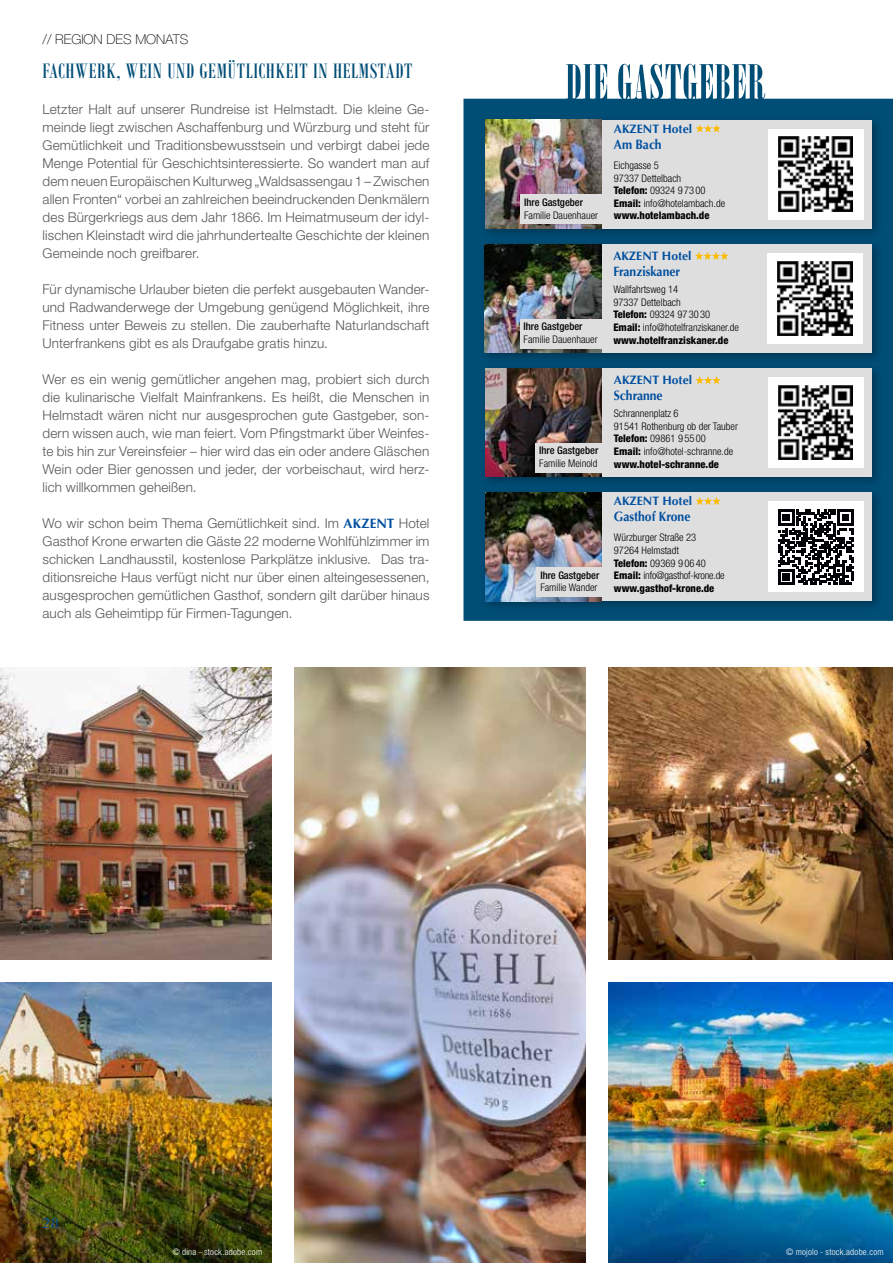
<style>
.page{position:relative;width:893px;height:1263px;background:#fff}
.page>*{position:absolute;margin:0;border:0;box-sizing:border-box;transform-origin:0 0}
.t1{font:22.5px "Bodoni MT Condensed";letter-spacing:.03em;color:#004d76}
.t2{font:15px "Optima LT";color:#004f9f}
.t3{font:300 13.5px/18px "Helvetica Neue LT Pro";letter-spacing:.01em;color:#575756;text-align:justify}
.t4{font:700 13.5px "Optima LT";color:#004f9f;scale:.9 1}
.t5{font:100 13.5px "Helvetica Neue LT Pro";color:#000}
.t6{font:700 12.15px "Optima LT";color:#004f9f}
.t7{font:300 condensed 10.5px/12.6px "Helvetica Neue LT Pro";color:#000}
.t8{font:500 condensed 10.5px "Helvetica Neue LT Pro";color:#000}
.t9{font:300 condensed 9px "Helvetica Neue LT Pro";letter-spacing:.03em;color:#fff}
.s1{font-family:"Optima LT";font-weight:700;color:#004f9f}
.s2{font-weight:800}
</style>
<div class="page">
<svg style="left:463px;top:64px;width:430px;height:557px;fill:#004d76"></svg>
<div style="left:480px;top:487px;width:403px;height:125px;background:#000;opacity:.3"></div>
<div style="left:485px;top:493px;width:387px;height:108px;background:#dedede"></div>
<img style="left:485px;top:493px;width:116px;height:108px">
<div style="left:537px;top:567px;width:76px;height:30px;background:#dedede"></div>
<svg style="left:695px;top:497px;width:26px;height:8px"></svg>
<div style="left:768px;top:501px;width:96px;height:91px;background:#fff"></div>
<svg style="left:778px;top:510px;width:75px;height:75px"></svg>
<div style="left:480px;top:115px;width:403px;height:125px;background:#000;opacity:.3"></div>
<div style="left:485px;top:120px;width:387px;height:109px;background:#dedede"></div>
<svg style="left:695px;top:124px;width:26px;height:9px"></svg>
<div style="left:768px;top:129px;width:96px;height:90px;background:#fff"></div>
<img style="left:778px;top:137px;width:74px;height:74px">
<img style="left:485px;top:120px;width:116px;height:108px">
<div style="left:521px;top:195px;width:87px;height:29px;background:#dedede"></div>
<div style="left:480px;top:363px;width:403px;height:125px;background:#000;opacity:.3"></div>
<div style="left:485px;top:368px;width:387px;height:109px;background:#dedede"></div>
<img style="left:485px;top:368px;width:116px;height:109px">
<div style="left:536px;top:443px;width:76px;height:30px;background:#dedede"></div>
<svg style="left:695px;top:376px;width:26px;height:8px"></svg>
<div style="left:768px;top:377px;width:96px;height:91px;background:#fff"></div>
<img style="left:778px;top:385px;width:75px;height:75px">
<img style="left:295px;top:668px;width:290px;height:595px">
<img style="left:0;top:668px;width:272px;height:291px">
<img style="left:0;top:982px;width:272px;height:281px">
<img style="left:608px;top:668px;width:285px;height:291px">
<img style="left:608px;top:982px;width:285px;height:281px">
<div style="left:479px;top:239px;width:404px;height:125px;background:#000;opacity:.3"></div>
<div style="left:485px;top:244px;width:387px;height:109px;background:#dedede"></div>
<img style="left:485px;top:244px;width:116px;height:109px">
<div style="left:520px;top:319px;width:88px;height:29px;background:#dedede"></div>
<svg style="left:695px;top:252px;width:34px;height:8px"></svg>
<div style="left:767px;top:253px;width:96px;height:91px;background:#fff"></div>
<img style="left:778px;top:261px;width:74px;height:74px">
<p class="t5" style="left:43px;top:32px;width:147px">// REGION DES MONATS</p>
<h1 class="t1" style="left:43px;top:58px;width:371px">FACHWERK, WEIN UND GEMÜTLICHKEIT IN HELMSTADT</h1>
<p class="t3" style="left:43px;top:100px;width:388px">Letzter Halt auf unserer Rundreise ist Helmstadt. Die kleine Ge&shy;meinde liegt zwischen Aschaffenburg und Würzburg und steht für Gemütlichkeit und Traditionsbewusstsein und verbirgt dabei jede Menge Potential für Geschichtsinteressierte. So wandert man auf dem neuen Europäischen Kulturweg „Waldsassengau 1 – Zwischen allen Fronten“ vorbei an zahlreichen beeindruckenden Denkmälern des Bürgerkriegs aus dem Jahr 1866. Im Heimatmuseum der idyl&shy;lischen Kleinstadt wird die jahrhundertealte Geschichte der kleinen Gemeinde noch greifbarer.</p>
<p class="t3" style="left:43px;top:280px;width:388px">Für dynamische Urlauber bieten die perfekt ausgebauten Wander&shy;und Radwanderwege der Umgebung genügend Möglichkeit, ihre Fitness unter Beweis zu stellen. Die zauberhafte Naturlandschaft Unterfrankens gibt es als Draufgabe gratis hinzu.</p>
<p class="t3" style="left:43px;top:370px;width:388px">Wer es ein wenig gemütlicher angehen mag, probiert sich durch die kulinarische Vielfalt Mainfrankens. Es heißt, die Menschen in Helmstadt wären nicht nur ausgesprochen gute Gastgeber, son&shy;dern wissen auch, wie man feiert. Vom Pfingstmarkt über Weinfes&shy;te bis hin zur Vereinsfeier – hier wird das ein oder andere Gläschen Wein oder Bier genossen und jeder, der vorbeischaut, wird herz&shy;lich willkommen geheißen.</p>
<p class="t3" style="left:43px;top:514px;width:388px">Wo wir schon beim Thema Gemütlichkeit sind. Im <span class="s1">AKZENT</span> Hotel Gasthof Krone erwarten die Gäste 22 moderne Wohlfühlzimmer im schicken Landhausstil, kostenlose Parkplätze inklusive. Das tra&shy;ditionsreiche Haus verfügt nicht nur über einen alteingesessenen, ausgesprochen gemütlichen Gasthof, sondern gilt darüber hinaus auch als Geheimtipp für Firmen-Tagungen.</p>
<p class="t8" style="left:524px;top:196px;width:61px">Ihre Gastgeber</p>
<p class="t7" style="left:524px;top:209px;width:76px">Familie Dauenhauer</p>
<p class="t8" style="left:524px;top:320px;width:61px">Ihre Gastgeber</p>
<p class="t7" style="left:524px;top:333px;width:76px">Familie Dauenhauer</p>
<p class="t8" style="left:539px;top:444px;width:61px">Ihre Gastgeber</p>
<p class="t7" style="left:539px;top:457px;width:60px">Familie Meinold</p>
<p class="t8" style="left:540px;top:569px;width:61px">Ihre Gastgeber</p>
<p class="t7" style="left:540px;top:581px;width:59px">Familie Wander</p>
<p class="t6" style="left:614px;top:121px;width:80px">AKZENT Hotel</p>
<p class="t4" style="left:614px;top:136px;width:55px">Am Bach</p>
<p class="t7" style="left:614px;top:159px;width:113px">Eichgasse 5<br>97337 Dettelbach<br><span class="s2">Telefon:</span> 09324 9 73 00<br><span class="s2">Email:</span> info@hotelambach.de <span class="s2">www.hotelambach.de</span></p>
<p class="t6" style="left:613px;top:249px;width:80px">AKZENT Hotel</p>
<p class="t4" style="left:613px;top:264px;width:76px">Franziskaner</p>
<p class="t7" style="left:613px;top:283px;width:127px">Wallfahrtsweg 14<br>97337 Dettelbach<br><span class="s2">Telefon:</span> 09324 97 30 30<br><span class="s2">Email:</span> info@hotelfranziskaner.de <span class="s2">www.hotelfranziskaner.de</span></p>
<p class="t6" style="left:614px;top:373px;width:80px">AKZENT Hotel</p>
<p class="t4" style="left:614px;top:388px;width:56px">Schranne</p>
<p class="t7" style="left:614px;top:407px;width:126px">Schrannenplatz 6<br>91541 Rothenburg ob der Tauber<br><span class="s2">Telefon:</span> 09861 9 55 00<br><span class="s2">Email:</span> info@hotel-schranne.de <span class="s2">www.hotel-schranne.de</span></p>
<p class="t6" style="left:614px;top:494px;width:80px">AKZENT Hotel</p>
<p class="t4" style="left:614px;top:509px;width:87px">Gasthof Krone</p>
<p class="t7" style="left:614px;top:531px;width:112px">Würzburger Straße 23<br>97264 Helmstadt<br><span class="s2">Telefon:</span> 09369 9 06 40<br><span class="s2">Email:</span> info@gasthof-krone.de <span class="s2">www.gasthof-krone.de</span></p>
<p class="t2" style="left:43px;top:1214px;width:18px">28</p>
<p class="t9" style="left:173px;top:1247px;width:91px">© dina - stock.adobe.com</p>
<p class="t9" style="left:786px;top:1247px;width:99px">© mojolo - stock.adobe.com</p>
</div>
